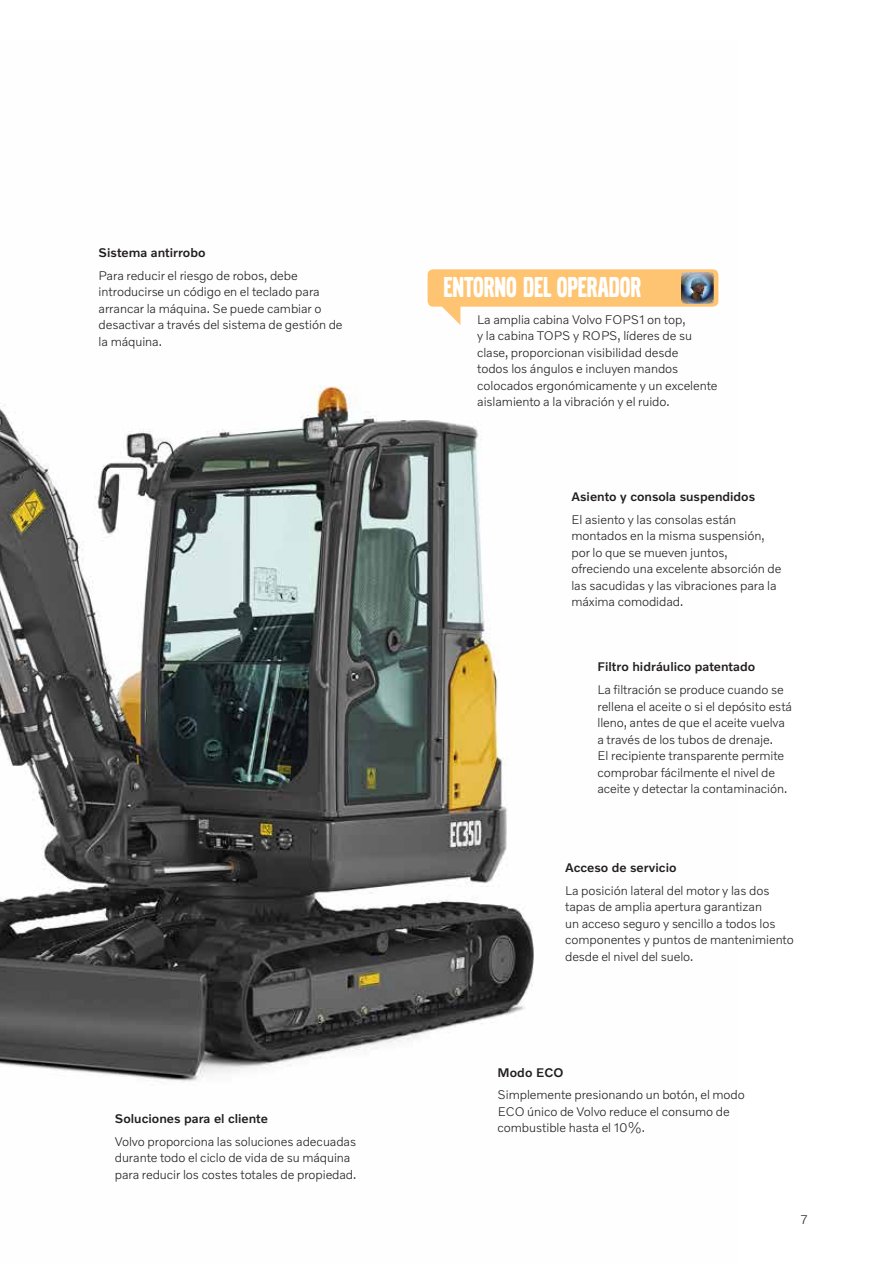
<style>
.page{position:relative;width:893px;height:1263px;background:#fff}
.page>*{position:absolute;margin:0;border:0;box-sizing:border-box;transform-origin:0 0}
.t1{font:30px "Volvo Broad Pro";color:#fff}
.t2{font:300 12.75px/16.5px "Volvo Novum";letter-spacing:-.005em;color:#231f20}
.t3{font:500 12.75px "Volvo Novum";color:#231f20}
</style>
<div class="page">
<img style="left:0;top:269px;width:719px;height:813px">
<div style="left:428px;top:269px;width:290px;height:38px;background:#fec472;border-radius:6px"></div>
<svg style="left:441px;top:306px;width:19px;height:19px"></svg>
<img style="left:682px;top:272px;width:32px;height:32px">
<p class="t3" style="left:99px;top:244px;width:108px">Sistema antirrobo</p>
<p class="t2" style="left:99px;top:267px;width:245px">Para reducir el riesgo de robos, debe introducirse un código en el teclado para arrancar la máquina. Se puede cambiar o desactivar a través del sistema de gestión de la máquina.</p>
<h1 class="t1" style="left:443px;top:273px;width:199px">ENTORNO DEL OPERADOR</h1>
<p class="t2" style="left:477px;top:310px;width:242px">La amplia cabina Volvo FOPS1 on top,<br>y la cabina TOPS y ROPS, líderes de su clase, proporcionan visibilidad desde<br>todos los ángulos e incluyen mandos colocados ergonómicamente y un excelente aislamiento a la vibración y el ruido.</p>
<p class="t3" style="left:571px;top:488px;width:185px">Asiento y consola suspendidos</p>
<p class="t2" style="left:571px;top:511px;width:212px">El asiento y las consolas están montados en la misma suspensión, por lo que se mueven juntos, ofreciendo una excelente absorción de las sacudidas y las vibraciones para la máxima comodidad.</p>
<p class="t3" style="left:597px;top:659px;width:159px">Filtro hidráulico patentado</p>
<p class="t2" style="left:597px;top:681px;width:196px">La filtración se produce cuando se rellena el aceite o si el depósito está lleno, antes de que el aceite vuelva a través de los tubos de drenaje.<br>El recipiente transparente permite comprobar fácilmente el nivel de aceite y detectar la contaminación.</p>
<p class="t3" style="left:565px;top:859px;width:113px">Acceso de servicio</p>
<p class="t2" style="left:565px;top:881px;width:230px">La posición lateral del motor y las dos tapas de amplia apertura garantizan<br>un acceso seguro y sencillo a todos los componentes y puntos de mantenimiento desde el nivel del suelo.</p>
<p class="t3" style="left:115px;top:1110px;width:155px">Soluciones para el cliente</p>
<p class="t2" style="left:115px;top:1132px;width:243px">Volvo proporciona las soluciones adecuadas durante todo el ciclo de vida de su máquina para reducir los costes totales de propiedad.</p>
<p class="t3" style="left:498px;top:1064px;width:67px">Modo ECO</p>
<p class="t2" style="left:498px;top:1086px;width:249px">Simplemente presionando un botón, el modo<br>ECO único de Volvo reduce el consumo de combustible hasta el 10%.</p>
<p class="t2" style="left:800px;top:1210px;width:9px">7</p>
</div>
